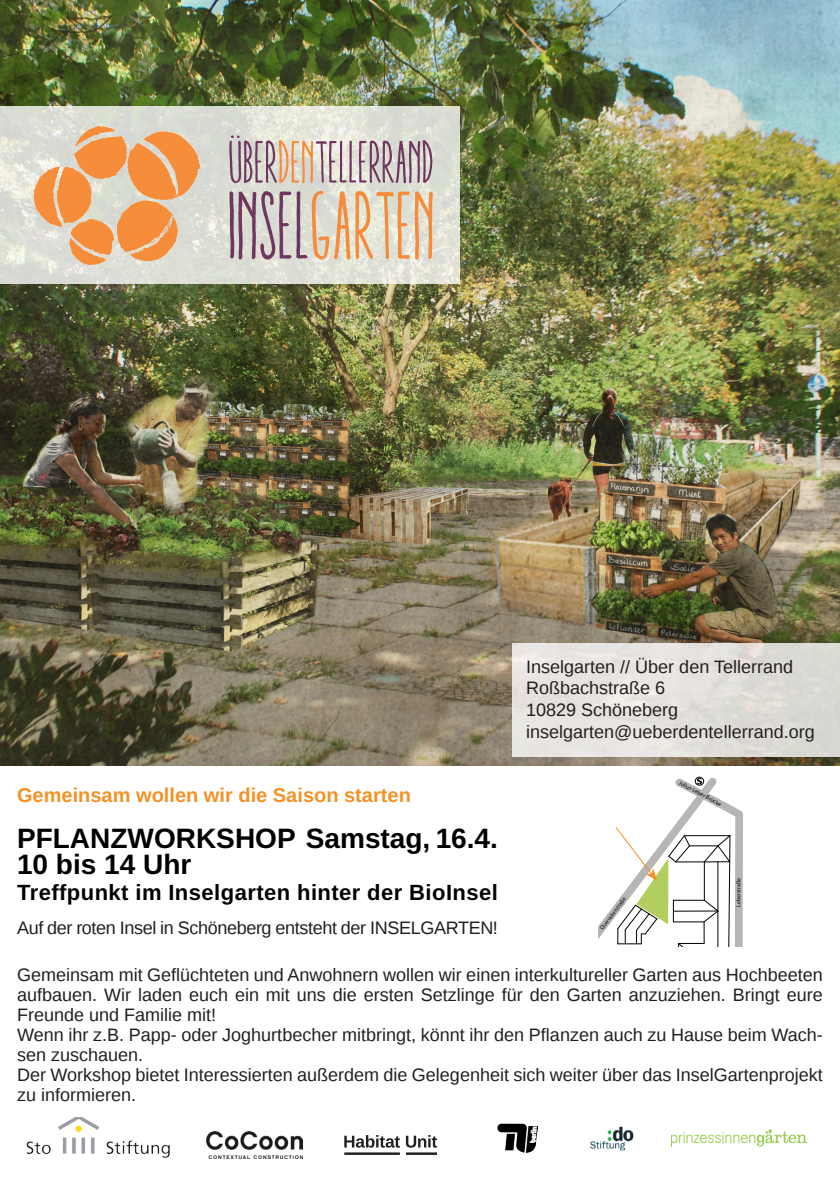
<style>
.page{position:relative;width:840px;height:1191px;background:#fff}
.page>*{position:absolute;margin:0;border:0;box-sizing:border-box;transform-origin:0 0}
.t1{font:96.8px "Aracne Ultra Cond Reg";color:#f58b3b}
.t2{font:60.2px "Aracne Ultra Cond Reg";color:#6f365e}
.t3{font:700 28px "Liberation Sans";color:#000}
.t4{font:700 22px "Liberation Sans";letter-spacing:.02em;color:#000}
.t5{font:700 20px "Liberation Sans";color:#f39225}
.t6{font:18px/20px "Liberation Sans";color:#231f20}
.t7{font:18px "Liberation Sans";letter-spacing:-.02em;color:#231f20}
.t8{font:5.8px "Myriad Pro";color:#000}
.s1{color:#f58b3b}
.s2{color:#6f365e}
</style>
<div class="page">
<img style="left:0;top:0;width:839px;height:765px">
<div style="left:512px;top:643px;width:327px;height:113px;background:linear-gradient(to right,#ece9e5,#d9d9d2)"></div>
<svg style="left:0;top:106px;width:459px;height:177px;background:#dfe1d7"></svg>
<img style="left:4px;top:116px;width:237px;height:167px">
<img style="left:206px;top:1131px;width:96px;height:27px">
<svg style="left:344px;top:1135px;width:93px;height:19px"></svg>
<img style="left:497px;top:1123px;width:40px;height:29px">
<img style="left:26px;top:1117px;width:144px;height:41px">
<img style="left:590px;top:1126px;width:44px;height:25px">
<img style="left:671px;top:1129px;width:134px;height:17px">
<svg style="left:598px;top:776px;width:145px;height:170px"></svg>
<p class="t2" style="left:229px;top:129px;width:207px">ÜBER<span class="s1">DEN</span>TELLERRAND</p>
<p class="t1" style="left:229px;top:172px;width:209px"><span class="s2">INSEL</span>GARTEN</p>
<p class="t5" style="left:17px;top:781px;width:395px">Gemeinsam wollen wir die Saison starten</p>
<p class="t3" style="left:17px;top:819px;width:482px">PFLANZWORKSHOP Samstag, 16.4.</p>
<p class="t3" style="left:17px;top:845px;width:176px">10 bis 14 Uhr</p>
<p class="t4" style="left:17px;top:877px;width:482px">Treffpunkt im Inselgarten hinter der BioInsel</p>
<p class="t7" style="left:17px;top:917px;width:482px">Auf der roten Insel in Schöneberg entsteht der INSELGARTEN!</p>
<p class="t6" style="left:525px;top:657px;width:268px">Inselgarten // Über den Tellerrand</p>
<p class="t6" style="left:525px;top:679px;width:141px">Roßbachstraße 6</p>
<p class="t6" style="left:525px;top:700px;width:154px">10829 Schöneberg</p>
<p class="t6" style="left:525px;top:722px;width:290px">inselgarten@ueberdentellerrand.org</p>
<p class="t8" style="left:598px;top:927px;width:41px;rotate:-53deg">Cheruskerstraße</p>
<p class="t8" style="left:680px;top:779px;width:49px;rotate:28deg">Julius-Leber-Brücke</p>
<p class="t8" style="left:734px;top:906px;width:30px;rotate:-90deg">Leberstraße</p>
<p class="t6" style="left:17px;top:965px;width:807px;text-align:justify">Gemeinsam mit Geflüchteten und Anwohnern wollen wir einen interkultureller Garten aus Hochbeeten aufbauen. Wir laden euch ein mit uns die ersten Setzlinge für den Garten anzuziehen. Bringt eure Freunde und Familie mit!</p>
<p class="t6" style="left:17px;top:1025px;width:807px">Wenn ihr z.B. Papp- oder Joghurtbecher mitbringt, könnt ihr den Pflanzen auch zu Hause beim Wach&shy;sen zuschauen.</p>
<p class="t6" style="left:17px;top:1065px;width:807px">Der Workshop bietet Interessierten außerdem die Gelegenheit sich weiter über das InselGartenprojekt zu informieren.</p>
</div>
